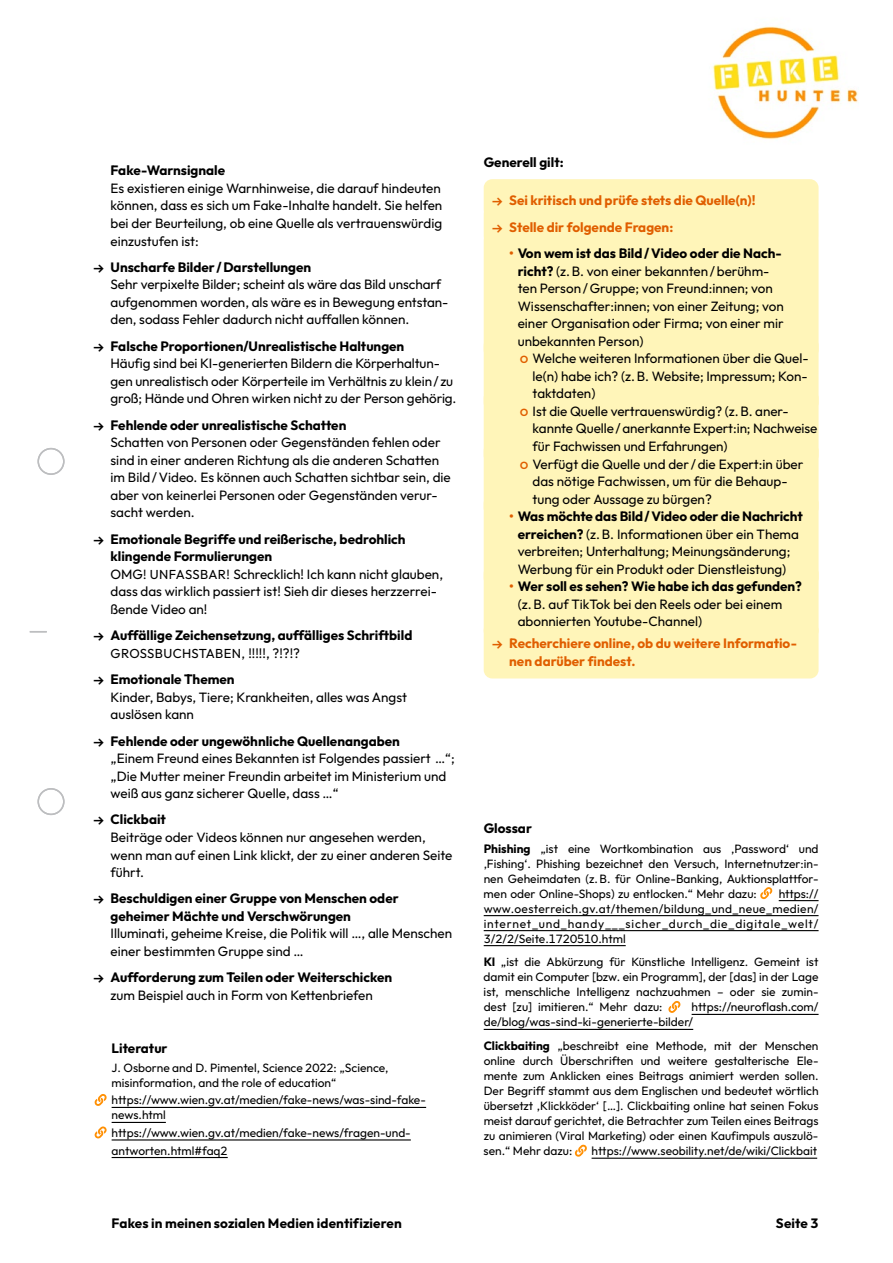
<style>
.page{position:relative;width:893px;height:1263px;background:#fff}
.page>*{position:absolute;margin:0;border:0;box-sizing:border-box;transform-origin:0 0}
.t1{font:13.5px/17.5px "Outfit";color:#000}
.t2{font:700 13.5px/17.5px "Outfit";color:#000}
.t3{font:700 13.5px/17.5px "Outfit";color:#e05e00}
.t4{font:13.05px "Outfit";letter-spacing:.025em;color:#000}
.t5{font:12px/15px "Outfit";color:#000;text-align:justify}
.s1{font-family:"Euclid Flex";font-weight:600}
.s2{font-weight:700}
.s3{font-size:13.05px}
.s4{font-size:13.5px}
.s5{font-weight:400}
.s6{color:#e05e00}
.s7{font-family:"Euclid Flex";font-weight:500;color:#e05e00}
.s8{font-weight:700;color:#e05e00}
</style>
<div class="page">
<svg style="left:30px;top:631px;width:17px;height:1px"></svg>
<div style="left:38px;top:448px;width:27px;height:27px;border:2px solid #bdbec0;border-radius:50%"></div>
<div style="left:38px;top:788px;width:27px;height:27px;border:2px solid #bdbec0;border-radius:50%"></div>
<img style="left:712px;top:26px;width:146px;height:114px">
<div style="left:484px;top:179px;width:335px;height:39px;background:#fff5b9;border-radius:9px"></div>
<div style="left:484px;top:205px;width:335px;height:39px;background:#fff5b9;border-radius:9px"></div>
<div style="left:484px;top:232px;width:335px;height:126px;background:#fff5b9;border-radius:9px"></div>
<div style="left:484px;top:337px;width:335px;height:74px;background:#fff5b9;border-radius:9px"></div>
<div style="left:484px;top:390px;width:335px;height:74px;background:#fff5b9;border-radius:9px"></div>
<div style="left:484px;top:442px;width:335px;height:74px;background:#fff5b9;border-radius:9px"></div>
<div style="left:484px;top:495px;width:335px;height:91px;background:#fff5b9;border-radius:9px"></div>
<div style="left:484px;top:565px;width:335px;height:74px;background:#fff5b9;border-radius:9px"></div>
<div style="left:484px;top:622px;width:335px;height:56px;background:#fff5b9;border-radius:9px"></div>
<hr style="left:779px;top:900px;width:40px;height:1px;background:#000">
<hr style="left:484px;top:915px;width:335px;height:1px;background:#000">
<hr style="left:484px;top:930px;width:335px;height:1px;background:#000">
<hr style="left:484px;top:945px;width:142px;height:1px;background:#000">
<hr style="left:692px;top:1014px;width:127px;height:1px;background:#000">
<hr style="left:484px;top:1029px;width:209px;height:1px;background:#000">
<hr style="left:592px;top:1157px;width:225px;height:2px;background:#000">
<svg style="left:760px;top:887px;width:13px;height:12px"></svg>
<svg style="left:668px;top:1001px;width:13px;height:12px"></svg>
<svg style="left:574px;top:1144px;width:13px;height:13px"></svg>
<hr style="left:112px;top:1107px;width:314px;height:1px;background:#000">
<hr style="left:112px;top:1122px;width:54px;height:1px;background:#000">
<hr style="left:112px;top:1139px;width:299px;height:1px;background:#000">
<hr style="left:112px;top:1157px;width:116px;height:1px;background:#000">
<svg style="left:94px;top:1094px;width:13px;height:12px"></svg>
<svg style="left:94px;top:1126px;width:13px;height:13px"></svg>
<p class="t2" style="left:111px;top:162px;width:116px">Fake-Warnsignale</p>
<p class="t1" style="left:111px;top:179px;width:333px;text-align:justify">Es existieren einige Warnhinweise, die darauf hindeuten können, dass es sich um Fake-Inhalte handelt. Sie helfen bei der Beurteilung, ob eine Quelle als vertrauenswürdig einzustufen ist:</p>
<p class="t1" style="left:111px;top:258px;width:339px;text-indent:-17px"><span class="s1">→</span> <span class="s2">Unscharfe Bilder /Darstellungen<br></span>Sehr verpixelte Bilder; scheint als wäre das Bild unscharf aufgenommen worden, als wäre es in -Bewegung entstan&shy;den, sodass Fehler dadurch nicht auffallen können.</p>
<p class="t1" style="left:111px;top:337px;width:347px;text-indent:-17px"><span class="s1">→</span> <span class="s2">Falsche Proportionen/Unrealistische Haltungen<br></span>Häufig sind bei KI-generierten Bildern die Körperhaltun&shy;gen unrealistisch oder Körperteile im Verhältnis zu klein / zu groß; Hände und Ohren wirken nicht zu der Person gehörig.</p>
<p class="t1" style="left:111px;top:416px;width:342px;text-indent:-17px"><span class="s1">→</span> <span class="s2">Fehlende oder unrealistische Schatten<br></span>Schatten von Personen oder Gegenständen fehlen oder sind in einer anderen Richtung als die anderen Schatten im Bild / Video. Es können auch Schatten sichtbar sein, die aber von keinerlei Personen oder Gegenständen verur&shy;sacht werden.</p>
<p class="t1" style="left:111px;top:530px;width:334px;text-indent:-17px"><span class="s1">→</span> <span class="s2">Emotionale Begriffe und reißerische, bedrohlich klingende Formulierungen<br></span>OMG<span class="s3">! UNFASSBAR!</span> Schrecklich! Ich kann nicht -glauben, dass das wirklich passiert ist! Sieh dir dieses herzzerrei&shy;ßende Video an!</p>
<p class="t2" style="left:94px;top:627px;width:320px"><span class="s1">→</span> Auffällige Zeichensetzung, auffälliges Schriftbild</p>
<p class="t4" style="left:111px;top:646px;width:191px">GROSSBUCHSTABEN, <span class="s4">!!!!!, ?!?!?</span></p>
<p class="t1" style="left:111px;top:670px;width:298px;text-indent:-17px"><span class="s1">→</span> <span class="s2">Emotionale Themen<br></span>Kinder, Babys, Tiere; Krankheiten, alles was Angst auslösen kann</p>
<p class="t1" style="left:111px;top:732px;width:346px;text-indent:-17px"><span class="s1">→</span> <span class="s2">Fehlende oder ungewöhnliche Quellenangaben<br></span>„Einem Freund eines Bekannten ist Folgendes -passiert …“; „Die Mutter meiner Freundin arbeitet im Ministerium und weiß aus ganz sicherer Quelle, dass …“</p>
<p class="t1" style="left:111px;top:811px;width:343px;text-indent:-17px"><span class="s1">→</span> <span class="s2">Clickbait<br></span>Beiträge oder Videos können nur angesehen werden, wenn man auf einen Link klickt, der zu einer anderen Seite führt.</p>
<p class="t2" style="left:111px;top:890px;width:290px;text-indent:-17px"><span class="s1">→</span> Beschuldigen einer Gruppe von Menschen oder geheimer Mächte und Verschwörungen</p>
<p class="t1" style="left:111px;top:925px;width:343px">Illuminati, geheime Kreise, die Politik will …, alle -Menschen einer bestimmten Gruppe sind …</p>
<p class="t2" style="left:94px;top:969px;width:300px;text-align:center"><span class="s1">→</span> Aufforderung zum Teilen oder Weiterschicken <span class="s5">zum Beispiel auch in Form von Kettenbriefen</span></p>
<p class="t2" style="left:112px;top:1039px;width:58px">Literatur</p>
<p class="t5" style="left:112px;top:1060px;width:278px">J. Osborne and D. Pimentel, Science 2022: „Science, misinformation, and the role of education“</p>
<p class="t5" style="left:112px;top:1093px;width:316px">https://www.wien.gv.at/medien/fake-news/was-sind-fake&shy;news.html</p>
<p class="t5" style="left:112px;top:1124px;width:301px;line-height:17.5px">https://www.wien.gv.at/medien/fake-news/fragen-und&shy;antworten.html#faq2</p>
<p class="t2" style="left:484px;top:153px;width:81px">Generell gilt:</p>
<p class="t3" style="left:492px;top:192px;width:265px"><span class="s1">→</span> Sei kritisch und prüfe stets die Quelle(n)!</p>
<p class="t3" style="left:492px;top:218px;width:183px"><span class="s1">→</span> Stelle dir folgende Fragen:</p>
<p class="t2" style="left:509px;top:244px;width:274px"><span class="s6">•</span> Von wem ist das Bild/Video oder die Nach-</p>
<p class="t1" style="left:518px;top:262px;width:253px"><span class="s2">richt?</span> (z. B. von einer bekannten / berühm-</p>
<p class="t1" style="left:518px;top:280px;width:257px">ten Person / Gruppe; von Freund:innen; von</p>
<p class="t1" style="left:518px;top:297px;width:268px">Wissenschafter:innen; von einer Zeitung; von</p>
<p class="t1" style="left:518px;top:315px;width:268px">einer Organisation oder Firma; von einer mir</p>
<p class="t1" style="left:518px;top:332px;width:127px">unbekannten Person)</p>
<p class="t1" style="left:520px;top:350px;width:290px"><span class="s7">0</span> Welche weiteren Informationen über die Quel-</p>
<p class="t1" style="left:533px;top:367px;width:277px">le(n) habe ich? (z. B. Website; -Impressum; Kon-</p>
<p class="t1" style="left:533px;top:385px;width:64px">taktdaten)</p>
<p class="t1" style="left:520px;top:402px;width:269px"><span class="s7">0</span> Ist die Quelle vertrauenswürdig? (z. B. aner-</p>
<p class="t1" style="left:533px;top:420px;width:286px">kannte Quelle / anerkannte Expert:in; Nachweise</p>
<p class="t1" style="left:533px;top:437px;width:197px">für Fachwissen und Erfahrungen)</p>
<p class="t1" style="left:520px;top:455px;width:285px"><span class="s7">0</span> Verfügt die Quelle und der / die Expert:in über</p>
<p class="t1" style="left:533px;top:472px;width:257px">das nötige Fachwissen, um für die Behaup-</p>
<p class="t1" style="left:533px;top:490px;width:181px">tung oder Aussage zu bürgen?</p>
<p class="t1" style="left:509px;top:507px;width:295px;text-align:center"><span class="s8">•</span> <span class="s2">Was möchte das Bild/Video oder die Nachricht erreichen?</span> (z. B. Informationen über ein Thema verbreiten; Unterhaltung; Meinungsänderung; Werbung für ein Produkt oder Dienstleistung)</p>
<p class="t1" style="left:518px;top:578px;width:286px;text-indent:-9px"><span class="s8">•</span> <span class="s2">Wer soll es sehen? Wie habe ich das gefunden? </span>(z. B. auf TikTok bei den Reels oder bei einem abonnierten Youtube-Channel)</p>
<p class="t3" style="left:509px;top:635px;width:289px;text-indent:-17px"><span class="s1">→</span> Recherchiere online, ob du weitere Informatio&shy;nen darüber findest.</p>
<p class="t2" style="left:484px;top:820px;width:50px">Glossar</p>
<p class="t5" style="left:484px;top:841px;width:336px"><span class="s2">Phishing</span> „ist eine Wortkombination aus ‚Password‘ und ‚Fishing‘. Phishing bezeichnet den Versuch, Internetnutzer:in&shy;nen Geheimdaten (z. B. für Online-Banking, Auktionsplattfor&shy;men oder Online-Shops) zu entlocken.“ Mehr dazu:</p>
<p class="t5" style="left:484px;top:886px;width:336px;text-indent:295px">https:// www.oesterreich.gv.at/themen/bildung_und_neue_medien/ internet_und_handy___sicher_durch_die_digitale_welt/ 3/2/2/Seite.1720510.html</p>
<p class="t5" style="left:484px;top:954px;width:336px"><span class="s2">KI</span> „ist die Abkürzung für Künstliche Intelligenz. Gemeint ist damit ein Computer [bzw. ein Programm], der [das] in der Lage ist, menschliche Intelligenz nachzuahmen – oder sie zumin&shy;dest [zu] imitieren.“ Mehr dazu:</p>
<p class="t5" style="left:484px;top:999px;width:336px;text-indent:208px">https://neuroflash.com/ de/blog/was-sind-ki-generierte-bilder/</p>
<p class="t5" style="left:484px;top:1038px;width:336px"><span class="s2">Clickbaiting</span> „beschreibt eine Methode, mit der Menschen online durch Überschriften und weitere gestalterische Ele&shy;mente zum Anklicken eines Beitrags animiert werden sollen.<br>Der Begriff stammt aus dem Englischen und bedeutet wörtlich übersetzt ‚Klickköder‘ […]. Clickbaiting online hat seinen Fokus meist darauf gerichtet, die Betrachter zum Teilen eines Beitrags zu animieren (Viral Marketing) oder einen Kaufimpuls auszulö&shy;sen.“ Mehr dazu:</p>
<p class="t5" style="left:592px;top:1143px;width:227px">https://www.seobility.net/de/wiki/Clickbait</p>
<p class="t2" style="left:112px;top:1214px;width:292px">Fakes in meinen sozialen Medien identifizieren</p>
<p class="t2" style="left:776px;top:1214px;width:44px">Seite 3</p>
</div>
